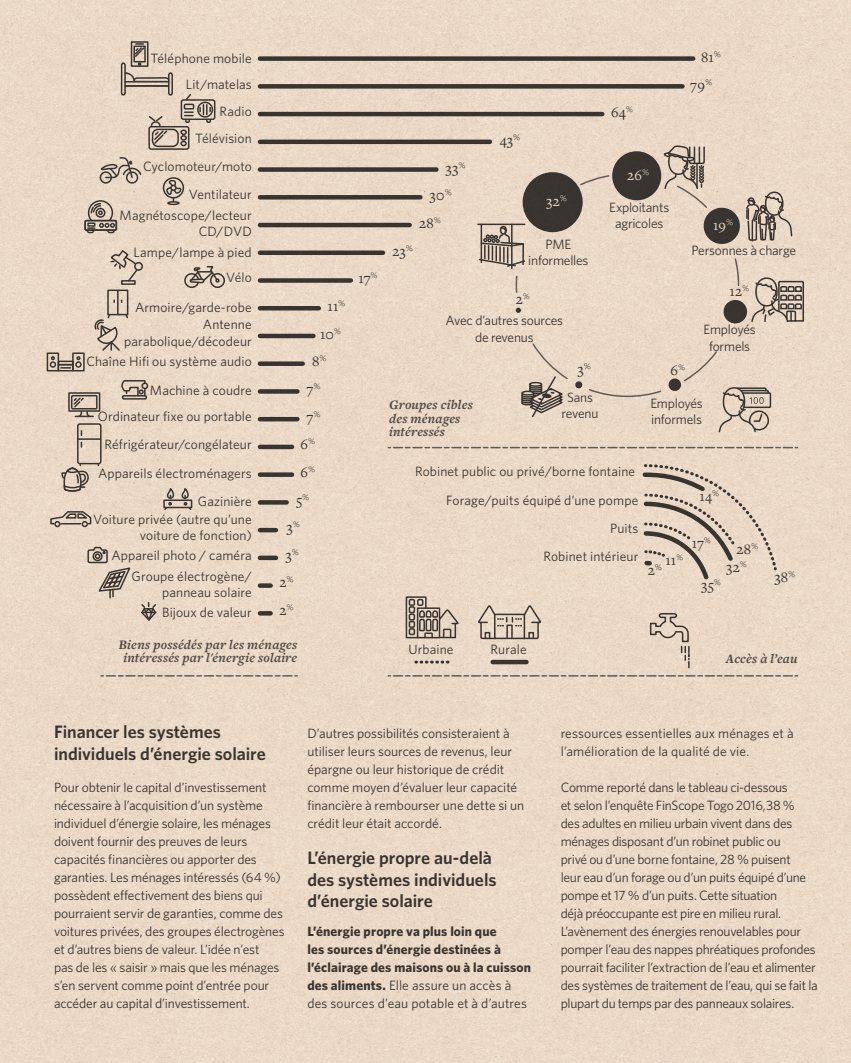
<style>
.page{position:relative;width:851px;height:1063px;background:#fff}
.page>*{position:absolute;margin:0;border:0;box-sizing:border-box;transform-origin:0 0}
.t1{font:600 18px/21.6px "Whitney HTF";color:#3e3e3f}
.t2{font:15px/27.6px "Freight Text Pro";letter-spacing:.01em;color:#3e3e3f}
.t3{font:15px "Freight Text Pro";color:#fff}
.t4{font:13.5px/18px "Whitney HTF";letter-spacing:-.015em;color:#3e3e3f}
.t5{font:13.5px/28.2px "Whitney";letter-spacing:.005em;color:#3e3e3f;text-align:right}
.t6{font:700 13.5px/18px "Whitney HTF";letter-spacing:.01em;color:#3e3e3f}
.t7{font:13.5px/16.2px "Whitney";letter-spacing:-.015em;color:#3e3e3f;text-align:center}
.t8{font:italic 700 13.5px/13.5px "Freight Text Pro";letter-spacing:.015em;color:#57585a}
.t9{font:13.5px/18px "Whitney HTF";letter-spacing:.01em;color:#3e3e3f}
.s1{font-weight:400}
</style>
<div class="page">
<img style="left:0;top:0;width:850px;height:1063px">
<p class="t5" style="left:150px;top:44px;width:103px;line-height:26.7px">Téléphone mobile<br>Lit/matelas<br>Radio<br>Télévision</p>
<p class="t5" style="left:143px;top:152px;width:110px">Cyclomoteur/moto<br>Ventilateur</p>
<p class="t5" style="left:120px;top:207px;width:134px;line-height:16.2px">Magnétoscope/lecteur<br>CD/DVD</p>
<p class="t5" style="left:133px;top:239px;width:120px;line-height:25.2px">Lampe/lampe à pied<br>Vélo</p>
<p class="t5" style="left:135px;top:298px;width:118px;line-height:17.7px">Armoire/garde-robe<br>Antenne</p>
<p class="t5" style="left:86px;top:330px;width:167px;line-height:20.7px">parabolique/décodeur<br>Chaîne Hifi ou système audio</p>
<p class="t5" style="left:98px;top:376px;width:155px;line-height:26.7px">Machine à coudre<br>Ordinateur fixe ou portable</p>
<p class="t5" style="left:98px;top:430px;width:155px">Réfrigérateur/congélateur<br>Appareils électroménagers<br>Gazinière</p>
<p class="t5" style="left:93px;top:510px;width:160px;line-height:16.2px">Voiture privée (autre qu’une voiture de fonction)</p>
<p class="t5" style="left:111px;top:545px;width:142px;line-height:20.7px">Appareil photo / caméra<br>Groupe électrogène/</p>
<p class="t5" style="left:162px;top:583px;width:91px;line-height:19.2px;text-align:left">panneau solaire<br>Bijoux de valeur</p>
<p class="t2" style="left:327px;top:292px;width:19px">11<sup>%</sup></p>
<p class="t2" style="left:320px;top:319px;width:22px">10<sup>%</sup></p>
<p class="t2" style="left:312px;top:347px;width:16px">8<sup>%</sup></p>
<p class="t2" style="left:306px;top:375px;width:15px">7<sup>%</sup></p>
<p class="t2" style="left:306px;top:402px;width:15px">7<sup>%</sup></p>
<p class="t2" style="left:300px;top:430px;width:16px">6<sup>%</sup></p>
<p class="t2" style="left:300px;top:458px;width:16px">6<sup>%</sup></p>
<p class="t2" style="left:296px;top:485px;width:14px">5<sup>%</sup></p>
<p class="t2" style="left:286px;top:513px;width:15px">3<sup>%</sup></p>
<p class="t2" style="left:285px;top:541px;width:15px">3<sup>%</sup></p>
<p class="t2" style="left:279px;top:568px;width:15px">2<sup>%</sup></p>
<p class="t2" style="left:279px;top:596px;width:15px">2<sup>%</sup></p>
<p class="t8" style="left:119px;top:637px;width:180px;text-align:center">Biens possédés par les ménages intéressés par l'énergie solaire</p>
<p class="t2" style="left:358px;top:264px;width:20px">17<sup>%</sup></p>
<p class="t2" style="left:429px;top:154px;width:37px;text-indent:16px">33<sup>%<br></sup>30<sup>%</sup></p>
<p class="t2" style="left:419px;top:209px;width:23px">28<sup>%</sup></p>
<p class="t2" style="left:392px;top:237px;width:22px">23<sup>%</sup></p>
<p class="t2" style="left:499px;top:126px;width:22px">43<sup>%</sup></p>
<p class="t3" style="left:546px;top:191px;width:22px">32<sup>%</sup></p>
<p class="t7" style="left:528px;top:235px;width:62px">PME informelles</p>
<p class="t2" style="left:515px;top:285px;width:15px">2<sup>%</sup></p>
<p class="t7" style="left:445px;top:312px;width:119px">Avec d’autres sources de revenus</p>
<p class="t2" style="left:577px;top:355px;width:15px">3<sup>%</sup></p>
<p class="t8" style="left:389px;top:398px;width:85px">Groupes cibles des ménages intéressés</p>
<p class="t7" style="left:561px;top:389px;width:38px">Sans revenu</p>
<p class="t2" style="left:611px;top:98px;width:23px">64<sup>%</sup></p>
<p class="t3" style="left:627px;top:166px;width:23px">26<sup>%</sup></p>
<p class="t7" style="left:609px;top:199px;width:62px">Exploitants agricoles</p>
<p class="t2" style="left:690px;top:43px;width:32px;text-indent:11px">81<sup>%<br></sup>79<sup>%</sup></p>
<p class="t3" style="left:713px;top:216px;width:21px">19<sup>%</sup></p>
<p class="t7" style="left:691px;top:242px;width:106px">Personnes à charge</p>
<p class="t2" style="left:729px;top:277px;width:21px">12<sup>%</sup></p>
<p class="t7" style="left:703px;top:321px;width:54px">Employés formels</p>
<p class="t2" style="left:670px;top:356px;width:16px">6<sup>%</sup></p>
<p class="t7" style="left:650px;top:395px;width:54px;text-align:left">Employés informels</p>
<p class="t5" style="left:415px;top:457px;width:225px">Robinet public ou privé/borne fontaine<br>Forage/puits équipé d’une pompe<br>Puits<br>Robinet intérieur</p>
<p class="t2" style="left:699px;top:482px;width:21px">14<sup>%</sup></p>
<p class="t2" style="left:665px;top:546px;width:19px">11<sup>%</sup></p>
<p class="t2" style="left:647px;top:556px;width:15px">2<sup>%</sup></p>
<p class="t2" style="left:691px;top:529px;width:20px">17<sup>%</sup></p>
<p class="t2" style="left:701px;top:571px;width:21px">35<sup>%</sup></p>
<p class="t2" style="left:726px;top:540px;width:33px;line-height:17.4px;text-indent:10px">28<sup>%<br></sup>32<sup>%</sup></p>
<p class="t2" style="left:774px;top:563px;width:22px">38<sup>%</sup></p>
<p class="t5" style="left:408px;top:635px;width:47px">Urbaine</p>
<p class="t5" style="left:490px;top:635px;width:38px">Rurale</p>
<p class="t8" style="left:725px;top:652px;width:73px">Accès à l’eau</p>
<h1 class="t1" style="left:54px;top:720px;width:213px">Financer les systèmes individuels d’énergie solaire</h1>
<p class="t4" style="left:54px;top:778px;width:232px">Pour obtenir le capital d’investissement nécessaire à l’acquisition d’un système individuel d’énergie solaire, les ménages doivent fournir des preuves de leurs capacités financières ou apporter des garanties. Les ménages intéressés (64 %) possèdent effectivement des biens qui pourraient servir de garanties, comme des voitures privées, des groupes électrogènes et d’autres biens de valeur. L’idée n’est<br>pas de les « saisir » mais que les ménages s’en servent comme point d’entrée pour accéder au capital d’investissement.</p>
<p class="t4" style="left:307px;top:724px;width:218px">D’autres possibilités consisteraient à utiliser leurs sources de revenus, leur épargne ou leur historique de crédit comme moyen d’évaluer leur capacité financière à rembourser une dette si un crédit leur était accordé.</p>
<h1 class="t1" style="left:307px;top:846px;width:191px">L’énergie propre au-delà des systèmes individuels d’énergie solaire</h1>
<p class="t6" style="left:307px;top:922px;width:225px">L’énergie propre va plus loin que<br>les sources d’énergie destinées à l’éclairage des maisons ou à la cuisson des aliments. <span class="s1">Elle assure un accès à des sources d’eau potable et à d’autres</span></p>
<p class="t9" style="left:560px;top:724px;width:234px">ressources essentielles aux ménages et à l’amélioration de la qualité de vie.</p>
<p class="t4" style="left:560px;top:778px;width:259px">Comme reporté dans le tableau ci-dessous<br>et selon l’enquête FinScope Togo 2016,38 %<br>des adultes en milieu urbain vivent dans des ménages disposant d’un robinet public ou<br>privé ou d’une borne fontaine, 28 % puisent<br>leur eau d’un forage ou d’un puits équipé d’une pompe et 17 % d’un puits. Cette situation<br>déjà préoccupante est pire en milieu rural.<br>L’avènement des énergies renouvelables pour pomper l’eau des nappes phréatiques profondes pourrait faciliter l’extraction de l’eau et alimenter des systèmes de traitement de l’eau, qui se fait la plupart du temps par des panneaux solaires.</p>
</div>
